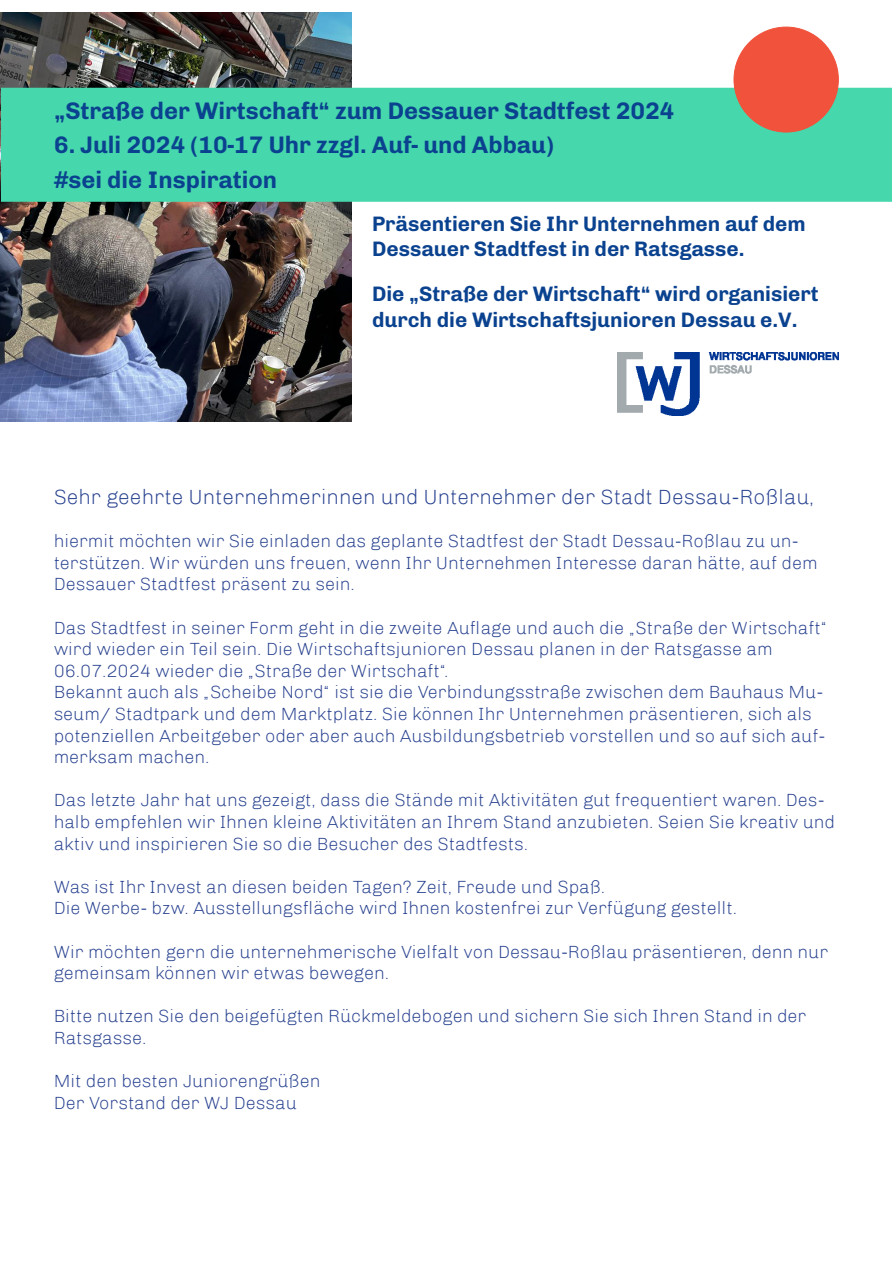
<style>
.page{position:relative;width:893px;height:1263px;background:#fff}
.page>*{position:absolute;margin:0;border:0;box-sizing:border-box;transform-origin:0 0}
.t1{font:700 24px/34.5px "Chivo";color:#0a428f}
.t2{font:700 21px/25.2px "Chivo";color:#0a428f}
.t3{font:300 21px "Chivo";color:#253f8e}
.t4{font:300 18px/21.6px "Chivo";color:#253f8e}
</style>
<div class="page">
<img style="left:0;top:13px;width:351px;height:409px">
<div style="left:2px;top:88px;width:889px;height:113px;background:#47d7ac"></div>
<div style="left:1px;top:88px;width:891px;height:114px;border:2px solid #47d7ac"></div>
<div style="left:734px;top:27px;width:104px;height:105px;background:#f0523c;border-radius:50%"></div>
<img style="left:618px;top:352px;width:221px;height:64px">
<h1 class="t1" style="left:54px;top:93px;width:622px">„Straße der Wirtschaft“ zum Dessauer Stadtfest 2024</h1>
<h1 class="t1" style="left:54px;top:128px;width:501px">6. Juli 2024 (10-17 Uhr zzgl. Auf- und Abbau) #sei die Inspiration</h1>
<p class="t2" style="left:372px;top:211px;width:435px">Präsentieren Sie Ihr Unternehmen auf dem<br>Dessauer Stadtfest in der Ratsgasse.</p>
<p class="t2" style="left:372px;top:282px;width:448px">Die „Straße der Wirtschaft“ wird organisiert durch die Wirtschaftsjunioren Dessau e.V.</p>
<p class="t3" style="left:54px;top:485px;width:762px">Sehr geehrte Unternehmerinnen und Unternehmer der Stadt Dessau-Roßlau,</p>
<p class="t4" style="left:54px;top:530px;width:765px">hiermit möchten wir Sie einladen das geplante Stadtfest der Stadt Dessau-Roßlau zu un&shy;terstützen. Wir würden uns freuen, wenn Ihr Unternehmen Interesse daran hätte, auf dem<br>Dessauer Stadtfest präsent zu sein.</p>
<p class="t4" style="left:54px;top:617px;width:775px">Das Stadtfest in seiner Form geht in die zweite Auflage und auch die „Straße der Wirtschaft“ wird wieder ein Teil sein. Die Wirtschaftsjunioren Dessau planen in der Ratsgasse am 06.07.2024 wieder die „Straße der Wirtschaft“.<br>Bekannt auch als „Scheibe Nord“ ist sie die Verbindungsstraße zwischen dem Bauhaus Mu&shy;seum/ Stadtpark und dem Marktplatz. Sie können Ihr Unternehmen präsentieren, sich als potenziellen Arbeitgeber oder aber auch Ausbildungsbetrieb vorstellen und so auf sich auf&shy;merksam machen.</p>
<p class="t4" style="left:54px;top:789px;width:783px">Das letzte Jahr hat uns gezeigt, dass die Stände mit Aktivitäten gut frequentiert waren. Des&shy;halb empfehlen wir Ihnen kleine Aktivitäten an Ihrem Stand anzubieten. Seien Sie kreativ und aktiv und inspirieren Sie so die Besucher des Stadtfests.</p>
<p class="t4" style="left:54px;top:876px;width:685px">Was ist Ihr Invest an diesen beiden Tagen? Zeit, Freude und Spaß.<br>Die Werbe- bzw. Ausstellungsfläche wird Ihnen kostenfrei zur Verfügung gestellt.</p>
<p class="t4" style="left:54px;top:941px;width:776px">Wir möchten gern die unternehmerische Vielfalt von Dessau-Roßlau präsentieren, denn nur gemeinsam können wir etwas bewegen.</p>
<p class="t4" style="left:54px;top:1005px;width:754px">Bitte nutzen Sie den beigefügten Rückmeldebogen und sichern Sie sich Ihren Stand in der<br>Ratsgasse.</p>
<p class="t4" style="left:54px;top:1070px;width:268px">Mit den besten Juniorengrüßen<br>Der Vorstand der WJ Dessau</p>
</div>
